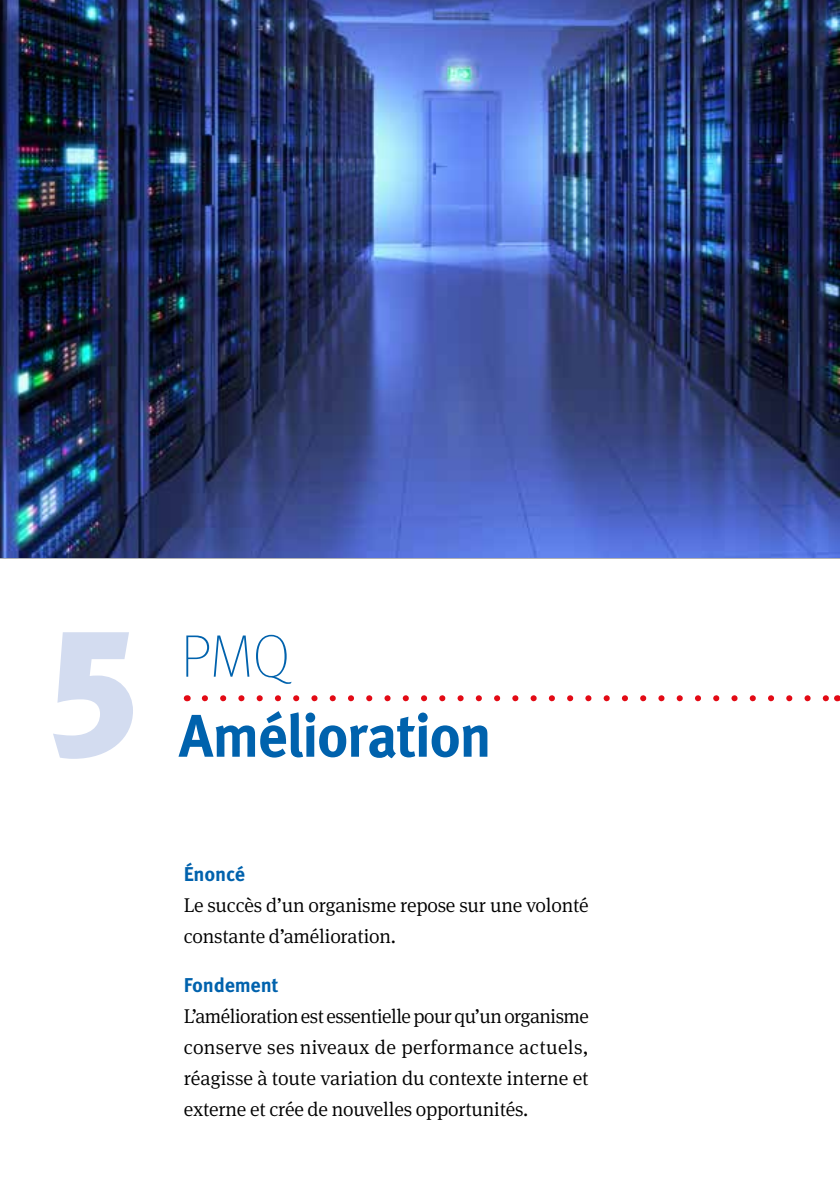
<style>
.page{position:relative;width:840px;height:1191px;background:#fff}
.page>*{position:absolute;margin:0;border:0;box-sizing:border-box;transform-origin:0 0}
.t1{font:900 178px "Meta Pro";color:#d3dcf0}
.t2{font:700 60px "Meta Pro";letter-spacing:-.03em;color:#0062ad}
.t3{font:100 60px "Meta Pro";color:#0062ad}
.t4{font:300 20px/31px "Meta Serif Pro";letter-spacing:-.01em;color:#000}
.t5{font:700 20px "Meta Pro";letter-spacing:-.01em;color:#0062ad}
</style>
<div class="page">
<img style="left:0;top:0;width:839px;height:558px">
<svg style="left:205px;top:695px;width:622px;height:6px"></svg>
<h1 class="t1" style="left:48px;top:549px;width:92px">5</h1>
<h2 class="t3" style="left:181px;top:614px;width:111px">PMQ</h2>
<h2 class="t2" style="left:178px;top:689px;width:314px">Amélioration</h2>
<p class="t5" style="left:184px;top:858px;width:63px">Énoncé</p>
<p class="t4" style="left:184px;top:888px;width:406px">Le succès d’un organisme repose sur une volonté constante d’amélioration.</p>
<p class="t5" style="left:184px;top:969px;width:96px">Fondement</p>
<p class="t4" style="left:184px;top:1000px;width:406px;text-align:justify">L’amélioration est essentielle pour qu’un organisme conserve ses niveaux de performance actuels, réagisse à toute variation du contexte interne et externe et crée de nouvelles opportunités.</p>
</div>
